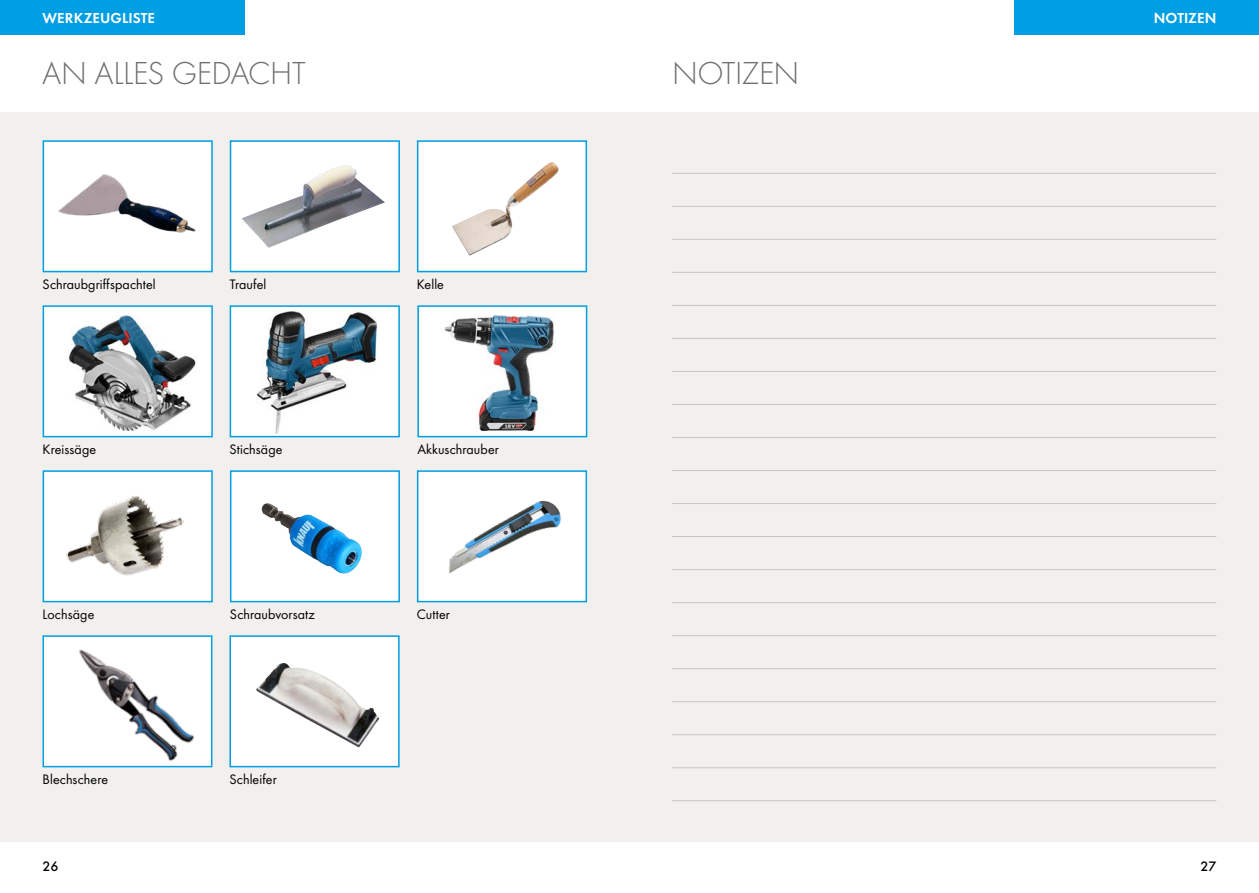
<style>
.page{position:relative;width:1259px;height:893px;background:#fff}
.page>*{position:absolute;margin:0;border:0;box-sizing:border-box;transform-origin:0 0}
.t1{font:300 33px "Futura";letter-spacing:-.015em;color:#6f6f6e}
.t2{font:15px "Futura Dem";letter-spacing:.005em;color:#fff}
.t3{font:14.25px "Futura Boo";letter-spacing:.005em;color:#000}
.t4{font:500 14.25px "Futura";color:#000}
.s1{color:#fff}
</style>
<div class="page">
<div style="left:0;top:113px;width:1259px;height:729px;background:#f2f0ec"></div>
<div style="left:1014px;top:0;width:245px;height:34px;background:#009ee3"></div>
<hr style="left:672px;top:173px;width:544px;height:1px;background:#c5c6c6">
<hr style="left:672px;top:239px;width:544px;height:1px;background:#c5c6c6">
<hr style="left:672px;top:206px;width:544px;height:1px;background:#c5c6c6">
<hr style="left:672px;top:272px;width:544px;height:1px;background:#c5c6c6">
<hr style="left:672px;top:437px;width:544px;height:1px;background:#c5c6c6">
<hr style="left:672px;top:503px;width:544px;height:1px;background:#c5c6c6">
<hr style="left:672px;top:470px;width:544px;height:1px;background:#c5c6c6">
<hr style="left:672px;top:536px;width:544px;height:1px;background:#c5c6c6">
<hr style="left:672px;top:305px;width:544px;height:1px;background:#c5c6c6">
<hr style="left:672px;top:371px;width:544px;height:1px;background:#c5c6c6">
<hr style="left:672px;top:338px;width:544px;height:1px;background:#c5c6c6">
<hr style="left:672px;top:404px;width:544px;height:1px;background:#c5c6c6">
<hr style="left:672px;top:569px;width:544px;height:1px;background:#c5c6c6">
<hr style="left:672px;top:635px;width:544px;height:1px;background:#c5c6c6">
<hr style="left:672px;top:602px;width:544px;height:1px;background:#c5c6c6">
<hr style="left:672px;top:668px;width:544px;height:1px;background:#c5c6c6">
<hr style="left:672px;top:701px;width:544px;height:1px;background:#c5c6c6">
<hr style="left:672px;top:767px;width:544px;height:1px;background:#c5c6c6">
<hr style="left:672px;top:734px;width:544px;height:1px;background:#c5c6c6">
<hr style="left:672px;top:800px;width:544px;height:1px;background:#c5c6c6">
<div style="left:0;top:0;width:244px;height:34px;background:#009ee3"></div>
<svg style="left:417px;top:305px;width:171px;height:133px"></svg>
<svg style="left:42px;top:305px;width:171px;height:133px"></svg>
<svg style="left:229px;top:305px;width:171px;height:133px"></svg>
<svg style="left:229px;top:140px;width:171px;height:133px"></svg>
<img style="left:242px;top:165px;width:143px;height:83px">
<svg style="left:416px;top:140px;width:172px;height:133px"></svg>
<img style="left:452px;top:162px;width:107px;height:94px">
<svg style="left:229px;top:470px;width:171px;height:133px"></svg>
<img style="left:261px;top:503px;width:101px;height:71px">
<svg style="left:42px;top:635px;width:171px;height:133px"></svg>
<img style="left:51px;top:635px;width:154px;height:133px">
<svg style="left:416px;top:470px;width:172px;height:133px"></svg>
<img style="left:444px;top:497px;width:119px;height:79px">
<svg style="left:42px;top:470px;width:171px;height:133px"></svg>
<img style="left:51px;top:483px;width:147px;height:99px">
<svg style="left:229px;top:635px;width:171px;height:133px"></svg>
<img style="left:256px;top:663px;width:123px;height:85px">
<svg style="left:42px;top:140px;width:171px;height:133px"></svg>
<img style="left:54px;top:167px;width:149px;height:77px">
<p class="t2" style="left:43px;top:7px;width:114px">WERKZEUGLISTE</p>
<h1 class="t1" style="left:42px;top:55px;width:265px">AN ALLES GEDACHT</h1>
<h1 class="t1" style="left:672px;top:55px;width:129px">NOTIZEN</h1>
<p class="t2" style="left:1153px;top:7px;width:64px">NOTIZEN</p>
<p class="t3" style="left:43px;top:276px;width:115px">Schraubgriffspachtel</p>
<p class="t3" style="left:230px;top:276px;width:38px">Traufel</p>
<p class="t3" style="left:417px;top:276px;width:29px">Kelle</p>
<p class="t3" style="left:43px;top:441px;width:55px">Kreissäge</p>
<p class="t3" style="left:230px;top:441px;width:54px">Stichsäge</p>
<p class="t3" style="left:417px;top:441px;width:83px">Akkuschrauber</p>
<p class="t3" style="left:43px;top:606px;width:53px">Lochsäge</p>
<p class="t3" style="left:230px;top:606px;width:86px">Schraubvorsatz</p>
<p class="t3" style="left:417px;top:606px;width:35px">Cutter</p>
<p class="t3" style="left:43px;top:771px;width:67px">Blechschere</p>
<p class="t3" style="left:229px;top:771px;width:49px">Schleifer</p>
<p class="t4" style="left:43px;top:858px;width:17px">26</p>
<p class="t4" style="left:1192px;top:858px;width:25px"><span class="s1">_</span>27</p>
</div>
